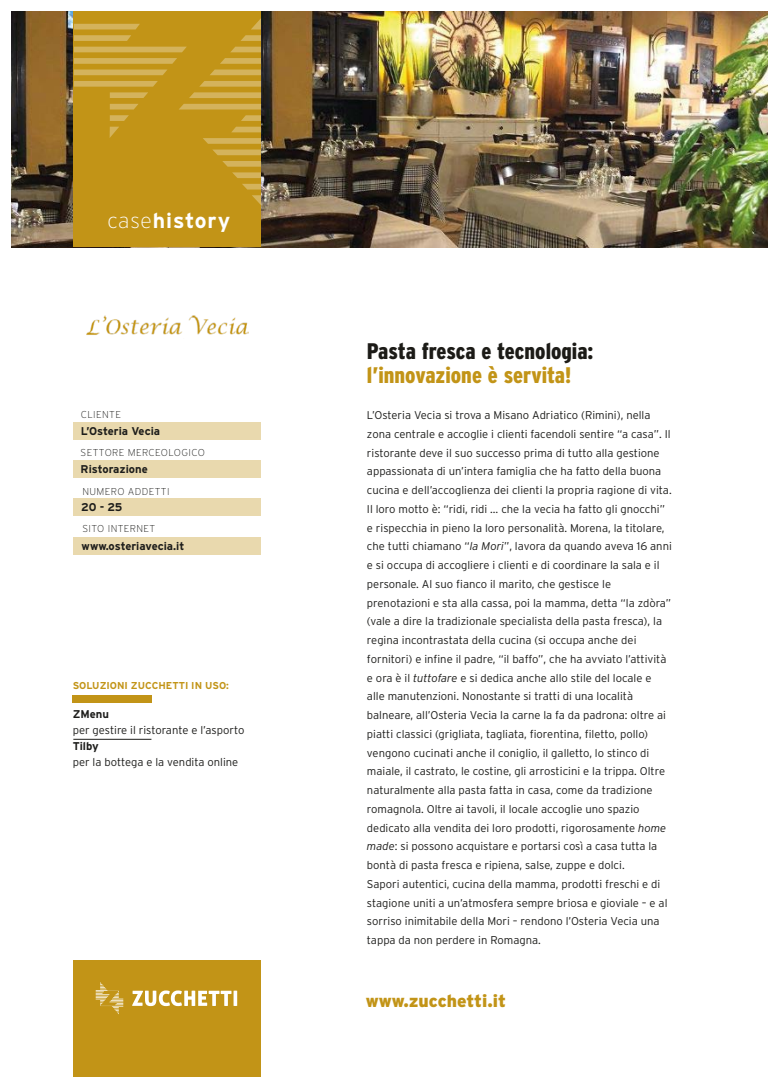
<style>
.page{position:relative;width:780px;height:1088px;background:#fff}
.page>*{position:absolute;margin:0;border:0;box-sizing:border-box;transform-origin:0 0}
.t1{font:900 22.5px "Interstate Condensed";color:#1c1b17}
.t2{font:900 22.5px "Interstate Condensed";color:#c29417}
.t3{font:700 21.25px "Interstate";letter-spacing:.04em;color:#fff}
.t4{font:900 17.5px "Interstate";color:#c29417}
.t5{font:300 11.25px/18.8px "Interstate";color:#1d1d1b}
.t6{font:700 11.25px "Interstate";color:#1d1d1b}
.t7{font:200 10px "Interstate";letter-spacing:.04em;color:#1d1d1b}
.t8{font:700 10px "Interstate";color:#c29417}
.s1{font-weight:200}
.s2{font-style:italic}
</style>
<div class="page">
<img style="left:11px;top:12px;width:62px;height:235px">
<img style="left:261px;top:12px;width:506px;height:235px">
<div style="left:73px;top:11px;width:188px;height:236px;background:#c29417"></div>
<div style="left:73px;top:960px;width:188px;height:116px;background:#c29417"></div>
<div style="left:73px;top:460px;width:188px;height:18px;background:#e9d9ae"></div>
<div style="left:73px;top:498px;width:188px;height:18px;background:#e9d9ae"></div>
<div style="left:73px;top:537px;width:188px;height:17px;background:#e9d9ae"></div>
<div style="left:73px;top:422px;width:188px;height:17px;background:#e9d9ae"></div>
<img style="left:86px;top:315px;width:162px;height:20px">
<svg style="left:231px;top:47px;width:30px;height:5px"></svg>
<svg style="left:241px;top:35px;width:20px;height:6px"></svg>
<svg style="left:74px;top:47px;width:112px;height:5px"></svg>
<svg style="left:74px;top:35px;width:57px;height:6px"></svg>
<svg style="left:251px;top:18px;width:10px;height:11px"></svg>
<svg style="left:210px;top:58px;width:51px;height:17px"></svg>
<svg style="left:232px;top:127px;width:29px;height:5px"></svg>
<svg style="left:203px;top:138px;width:58px;height:6px"></svg>
<svg style="left:179px;top:104px;width:82px;height:17px"></svg>
<svg style="left:189px;top:81px;width:72px;height:17px"></svg>
<svg style="left:74px;top:58px;width:103px;height:17px"></svg>
<svg style="left:110px;top:104px;width:28px;height:17px"></svg>
<svg style="left:242px;top:184px;width:19px;height:21px"></svg>
<svg style="left:74px;top:24px;width:66px;height:5px"></svg>
<svg style="left:222px;top:161px;width:39px;height:17px"></svg>
<svg style="left:74px;top:81px;width:84px;height:17px"></svg>
<svg style="left:110px;top:127px;width:9px;height:10px"></svg>
<svg style="left:213px;top:150px;width:48px;height:5px"></svg>
<div style="left:73px;top:695px;width:79px;height:8px;background:#c29417"></div>
<hr style="left:73px;top:739px;width:78px;height:1px;background:#1d1d1b">
<svg style="left:132px;top:990px;width:105px;height:16px"></svg>
<svg style="left:96px;top:982px;width:27px;height:32px"></svg>
<h2 class="t3" style="left:107px;top:208px;width:124px"><span class="s1">case</span>history</h2>
<p class="t7" style="left:81px;top:409px;width:42px">CLIENTE</p>
<p class="t6" style="left:81px;top:425px;width:81px">L’Osteria Vecia</p>
<p class="t7" style="left:81px;top:447px;width:126px">SETTORE MERCEOLOGICO</p>
<p class="t6" style="left:81px;top:463px;width:69px">Ristorazione</p>
<p class="t7" style="left:82px;top:486px;width:89px">NUMERO ADDETTI</p>
<p class="t7" style="left:82px;top:523px;width:74px">SITO INTERNET</p>
<p class="t6" style="left:82px;top:540px;width:104px">www.osteriavecia.it</p>
<p class="t6" style="left:81px;top:501px;width:43px">20 - 25</p>
<p class="t8" style="left:73px;top:680px;width:158px">SOLUZIONI ZUCCHETTI IN USO:</p>
<p class="t6" style="left:73px;top:708px;width:38px">ZMenu</p>
<p class="t5" style="left:73px;top:720px;width:173px">per gestire il ristorante e l’asporto</p>
<p class="t6" style="left:73px;top:740px;width:28px">Tilby</p>
<p class="t5" style="left:73px;top:752px;width:167px">per la bottega e la vendita online</p>
<h1 class="t1" style="left:367px;top:339px;width:228px">Pasta fresca e tecnologia:</h1>
<h1 class="t2" style="left:367px;top:362px;width:206px">l’innovazione è servita!</h1>
<p class="t5" style="left:367px;top:406px;width:306px">L’Osteria Vecia si trova a Misano Adriatico (Rimini), nella zona centrale e accoglie i clienti facendoli sentire “a casa”. Il ristorante deve il suo successo prima di tutto alla gestione appassionata di un’intera famiglia che ha fatto della buona cucina e dell’accoglienza dei clienti la propria ragione di vita.<br>Il loro motto è: “ridi, ridi … che la vecia ha fatto gli gnocchi” e rispecchia in pieno la loro personalità. Morena, la titolare, che tutti chiamano “<span class="s2">la Mori</span>”, lavora da quando aveva 16 anni e si occupa di accogliere i clienti e di coordinare la sala e il personale. Al suo fianco il marito, che gestisce le prenotazioni e sta alla cassa, poi la mamma, detta “la zdòra” (vale a dire la tradizionale specialista della pasta fresca), la regina incontrastata della cucina (si occupa anche dei fornitori) e infine il padre, “il baffo”, che ha avviato l’attività e ora è il <span class="s2">tuttofare</span> e si dedica anche allo stile del locale e alle manutenzioni. Nonostante si tratti di una località balneare, all’Osteria Vecia la carne la fa da padrona: oltre ai piatti classici (grigliata, tagliata, fiorentina, filetto, pollo) vengono cucinati anche il coniglio, il galletto, lo stinco di maiale, il castrato, le costine, gli arrosticini e la trippa. Oltre naturalmente alla pasta fatta in casa, come da tradizione romagnola. Oltre ai tavoli, il locale accoglie uno spazio dedicato alla vendita dei loro prodotti, rigorosamente <span class="s2">home made</span>: si possono acquistare e portarsi così a casa tutta la bontà di pasta fresca e ripiena, salse, zuppe e dolci.<br>Sapori autentici, cucina della mamma, prodotti freschi e di stagione uniti a un’atmosfera sempre briosa e gioviale – e al sorriso inimitabile della Mori – rendono l’Osteria Vecia una tappa da non perdere in Romagna.</p>
<h3 class="t4" style="left:366px;top:990px;width:142px">www.zucchetti.it</h3>
</div>
